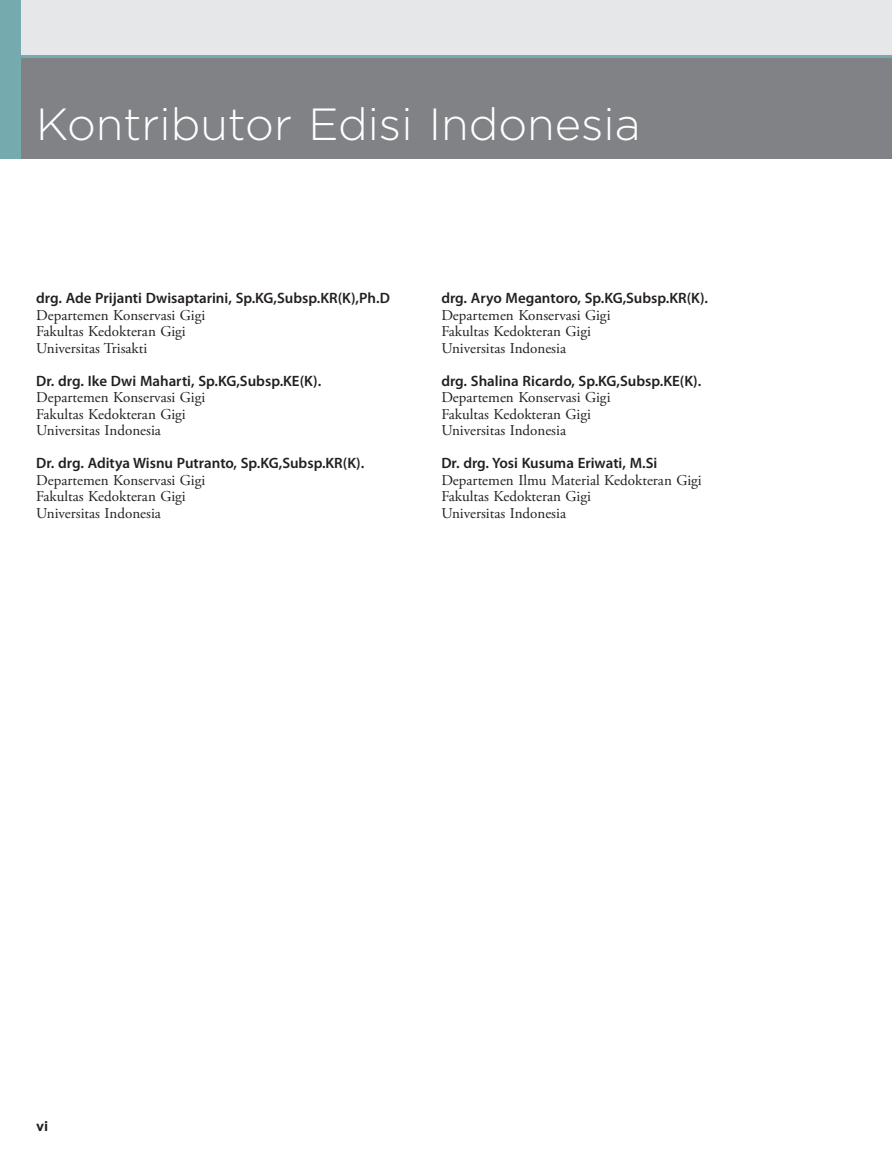
<style>
.page{position:relative;width:896px;height:1174px;background:#fff}
.page>*{position:absolute;margin:0;border:0;box-sizing:border-box;transform-origin:0 0}
.t1{font:300 45px "Gotham";color:#fff}
.t2{font:15px/16.5px "Adobe Garamond Pro";color:#231f20}
.t3{font:700 13.5px "Gotham";color:#231f20}
.s1{font-family:"Myriad Pro";font-weight:600}
</style>
<div class="page">
<div style="left:0;top:0;width:891px;height:158px;background:#75aaae"></div>
<div style="left:21px;top:0;width:870px;height:55px;background:#e6e7e9"></div>
<div style="left:21px;top:58px;width:870px;height:100px;background:#808285"></div>
<p class="t1" style="left:36px;top:107px;width:606px">Kontributor Edisi Indonesia</p>
<p class="t2" style="left:36px;top:291px;width:355px"><span class="s1">drg. Ade Prijanti Dwisaptarini , Sp.KG,Subsp.KR(K),Ph.D </span>Departemen Konservasi Gigi<br>Fakultas Kedokteran Gigi<br>Universitas Trisakti</p>
<p class="t2" style="left:36px;top:374px;width:286px"><span class="s1">Dr. drg. Ike Dwi Maharti , Sp.KG,Subsp.KE(K).<br></span>Departemen Konservasi Gigi<br>Fakultas Kedokteran Gigi<br>Universitas Indonesia</p>
<p class="t2" style="left:36px;top:456px;width:330px"><span class="s1">Dr. drg. Aditya Wisnu Putranto , Sp.KG,Subsp.KR(K).<br></span>Departemen Konservasi Gigi<br>Fakultas Kedokteran Gigi<br>Universitas Indonesia</p>
<p class="t2" style="left:441px;top:291px;width:268px"><span class="s1">drg. Aryo Megantoro , Sp.KG,Subsp.KR(K).<br></span>Departemen Konservasi Gigi<br>Fakultas Kedokteran Gigi<br>Universitas Indonesia</p>
<p class="t2" style="left:441px;top:374px;width:261px"><span class="s1">drg. Shalina Ricardo , Sp.KG,Subsp.KE(K).<br></span>Departemen Konservasi Gigi<br>Fakultas Kedokteran Gigi<br>Universitas Indonesia</p>
<p class="t2" style="left:441px;top:456px;width:262px"><span class="s1">Dr. drg. Yosi Kusuma Eriwati , M.Si<br></span>Departemen Ilmu Material Kedokteran Gigi<br>Fakultas Kedokteran Gigi<br>Universitas Indonesia</p>
<p class="t3" style="left:36px;top:1121px;width:14px">vi</p>
</div>
